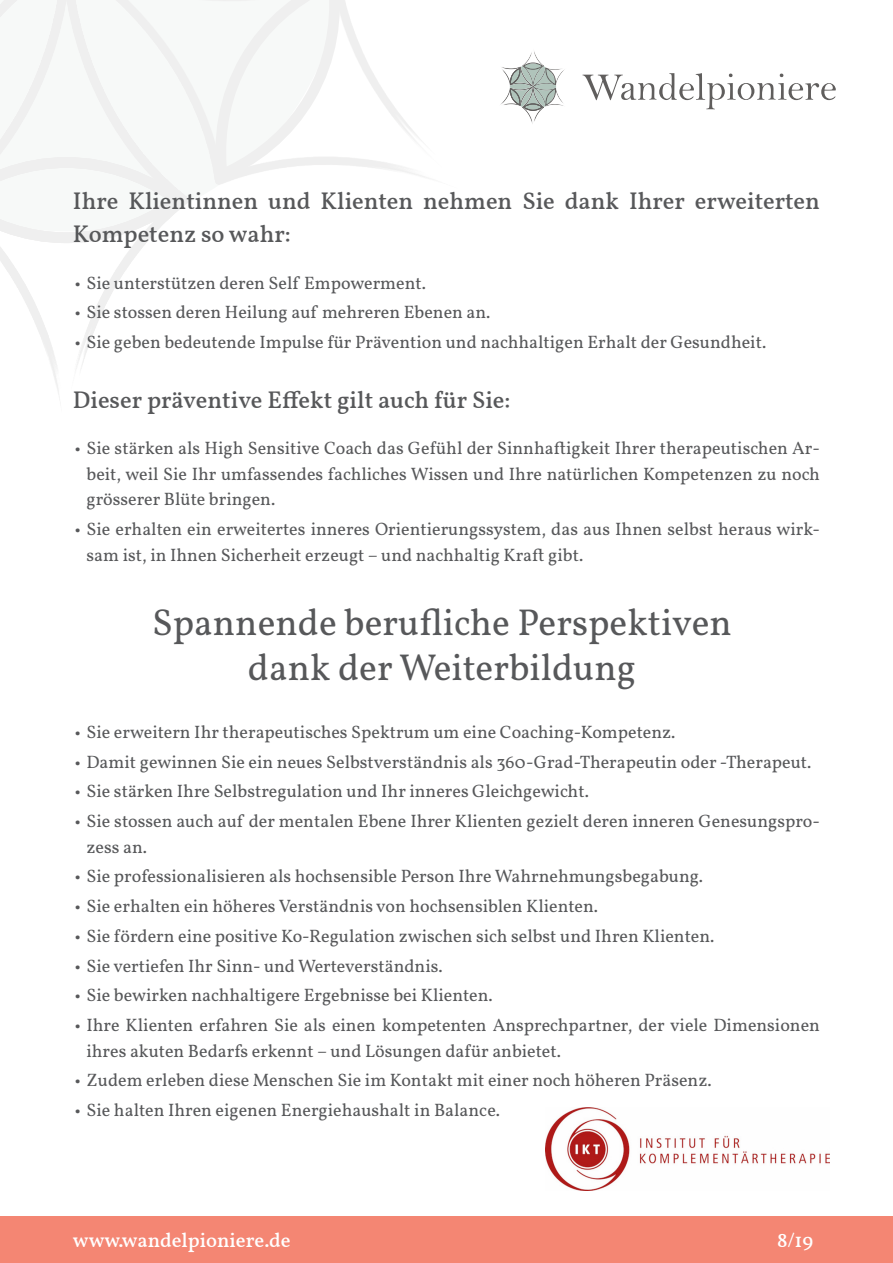
<style>
.page{position:relative;width:893px;height:1263px;background:#fff}
.page>*{position:absolute;margin:0;border:0;box-sizing:border-box;transform-origin:0 0}
.t1{font:37.5px/45px "Vollkorn";color:#57585a;text-align:center}
.t2{font:500 24px/33px "Vollkorn";color:#57585a}
.t3{font:500 20.25px "Vollkorn";color:#fff}
.t4{font:18px/25.5px "Vollkorn";color:#57585a}
</style>
<div class="page">
<div style="left:0;top:1216px;width:893px;height:47px;background:#f48673"></div>
<img style="left:526px;top:51px;width:14px;height:11px">
<img style="left:526px;top:111px;width:14px;height:13px">
<img style="left:500px;top:68px;width:65px;height:38px">
<img style="left:500px;top:67px;width:10px;height:20px">
<svg style="left:510px;top:62px;width:46px;height:49px"></svg>
<svg style="left:582px;top:73px;width:254px;height:36px"></svg>
<svg style="left:0;top:201px;width:187px;height:42px"></svg>
<svg style="left:211px;top:0;width:133px;height:182px"></svg>
<img style="left:545px;top:1108px;width:285px;height:82px">
<p class="t2" style="left:73px;top:183px;width:748px">Ihre Klientinnen und Klienten nehmen Sie dank Ihrer erweiterten<br>Kompetenz so wahr:</p>
<p class="t4" style="left:73px;top:269px;width:355px">∙ Sie unterstützen deren Self Empowerment.</p>
<p class="t4" style="left:73px;top:298px;width:419px">∙ Sie stossen deren Heilung auf mehreren Ebenen an.</p>
<p class="t4" style="left:73px;top:328px;width:695px">∙ Sie geben bedeutende Impulse für Prävention und nachhaltigen Erhalt der Gesundheit.</p>
<p class="t2" style="left:73px;top:382px;width:439px">Dieser präventive Effekt gilt auch für Sie:</p>
<p class="t4" style="left:86px;top:434px;width:735px;text-align:justify;text-indent:-13px">∙ Sie stärken als High Sensitive Coach das Gefühl der Sinnhaftigkeit Ihrer therapeutischen Ar&shy;beit, weil Sie Ihr umfassendes fachliches Wissen und Ihre natürlichen Kompetenzen zu noch grösserer Blüte bringen.</p>
<p class="t4" style="left:86px;top:515px;width:735px;text-indent:-13px">∙ Sie erhalten ein erweitertes inneres Orientierungssystem, das aus Ihnen selbst heraus wirk&shy;sam ist, in Ihnen Sicherheit erzeugt – und nachhaltig Kraft gibt.</p>
<p class="t1" style="left:152px;top:598px;width:581px">Spannende berufliche Perspektiven dank der Weiterbildung</p>
<p class="t4" style="left:73px;top:718px;width:604px">∙ Sie erweitern Ihr therapeutisches Spektrum um eine Coaching-Kompetenz.</p>
<p class="t4" style="left:73px;top:747px;width:740px">∙ Damit gewinnen Sie ein neues Selbstverständnis als 360-Grad-Therapeutin oder -Therapeut.</p>
<p class="t4" style="left:73px;top:777px;width:517px">∙ Sie stärken Ihre Selbstregulation und Ihr inneres Gleichgewicht.</p>
<p class="t4" style="left:86px;top:807px;width:735px;text-indent:-13px">∙ Sie stossen auch auf der mentalen Ebene Ihrer Klienten gezielt deren inneren Genesungspro&shy;zess an.</p>
<p class="t4" style="left:73px;top:862px;width:632px">∙ Sie professionalisieren als hochsensible Person Ihre Wahrnehmungsbegabung.</p>
<p class="t4" style="left:73px;top:892px;width:527px">∙ Sie erhalten ein höheres Verständnis von hochsensiblen Klienten.</p>
<p class="t4" style="left:73px;top:922px;width:643px">∙ Sie fördern eine positive Ko-Regulation zwischen sich selbst und Ihren Klienten.</p>
<p class="t4" style="left:73px;top:952px;width:371px">∙ Sie vertiefen Ihr Sinn- und Werteverständnis.</p>
<p class="t4" style="left:73px;top:981px;width:421px">∙ Sie bewirken nachhaltigere Ergebnisse bei Klienten.</p>
<p class="t4" style="left:86px;top:1011px;width:735px;text-indent:-13px">∙ Ihre Klienten erfahren Sie als einen kompetenten Ansprechpartner, der viele Dimensionen ihres akuten Bedarfs erkennt – und Lösungen dafür anbietet.</p>
<p class="t4" style="left:73px;top:1066px;width:640px">∙ Zudem erleben diese Menschen Sie im Kontakt mit einer noch höheren Präsenz.</p>
<p class="t4" style="left:73px;top:1096px;width:429px">∙ Sie halten Ihren eigenen Energiehaushalt in Balance.</p>
<p class="t3" style="left:73px;top:1225px;width:219px">www.wandelpioniere.de</p>
<p class="t3" style="left:777px;top:1225px;width:38px">8/19</p>
</div>
